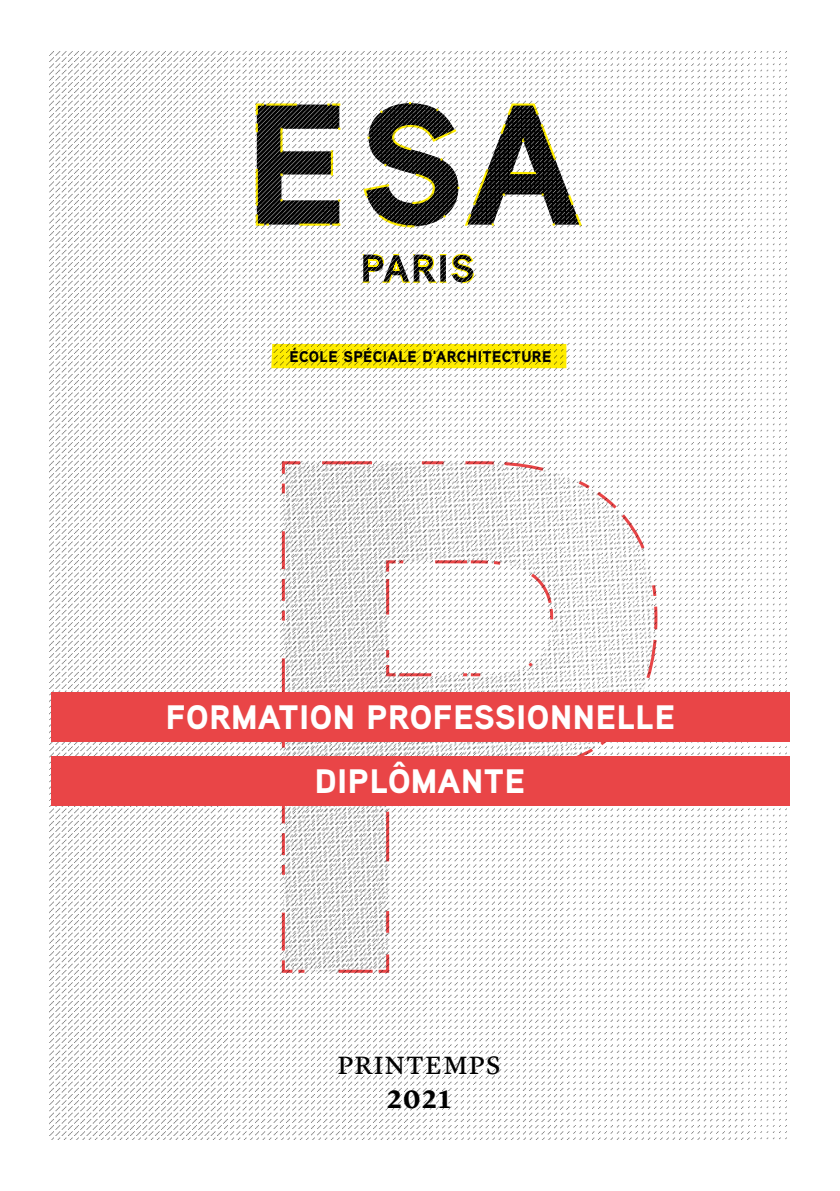
<style>
.page{position:relative;width:840px;height:1191px;background:#fff}
.page>*{position:absolute;margin:0;border:0;box-sizing:border-box;transform-origin:0 0}
.t1{font:900 34px/64.4px "Aaux Pro";letter-spacing:.02em;color:#fff;text-align:center}
.t2{font:26px "Lyon Text Regular No.2";letter-spacing:.055em;color:#000}
.t3{font:700 26px "Lyon Text";color:#000}
.t4{font:900 15.4px "Aaux Pro";letter-spacing:.03em;color:#000}
</style>
<div class="page">
<img style="left:50px;top:51px;width:737px;height:1089px">
<svg style="left:280px;top:460px;width:378px;height:514px"></svg>
<svg style="left:384px;top:507px;width:274px;height:249px"></svg>
<div style="left:50px;top:692px;width:739px;height:49px;background:#e94547"></div>
<div style="left:50px;top:756px;width:739px;height:50px;background:#e94547"></div>
<p class="t4" style="left:289px;top:347px;width:263px">ÉCOLE SPÉCIALE D'ARCHITECTURE</p>
<p class="t1" style="left:166px;top:683px;width:510px">FORMATION PROFESSIONNELLE<br>DIPLÔMANTE</p>
<p class="t2" style="left:337px;top:1045px;width:164px">PRINTEMPS</p>
<p class="t3" style="left:387px;top:1078px;width:65px">2021</p>
</div>
